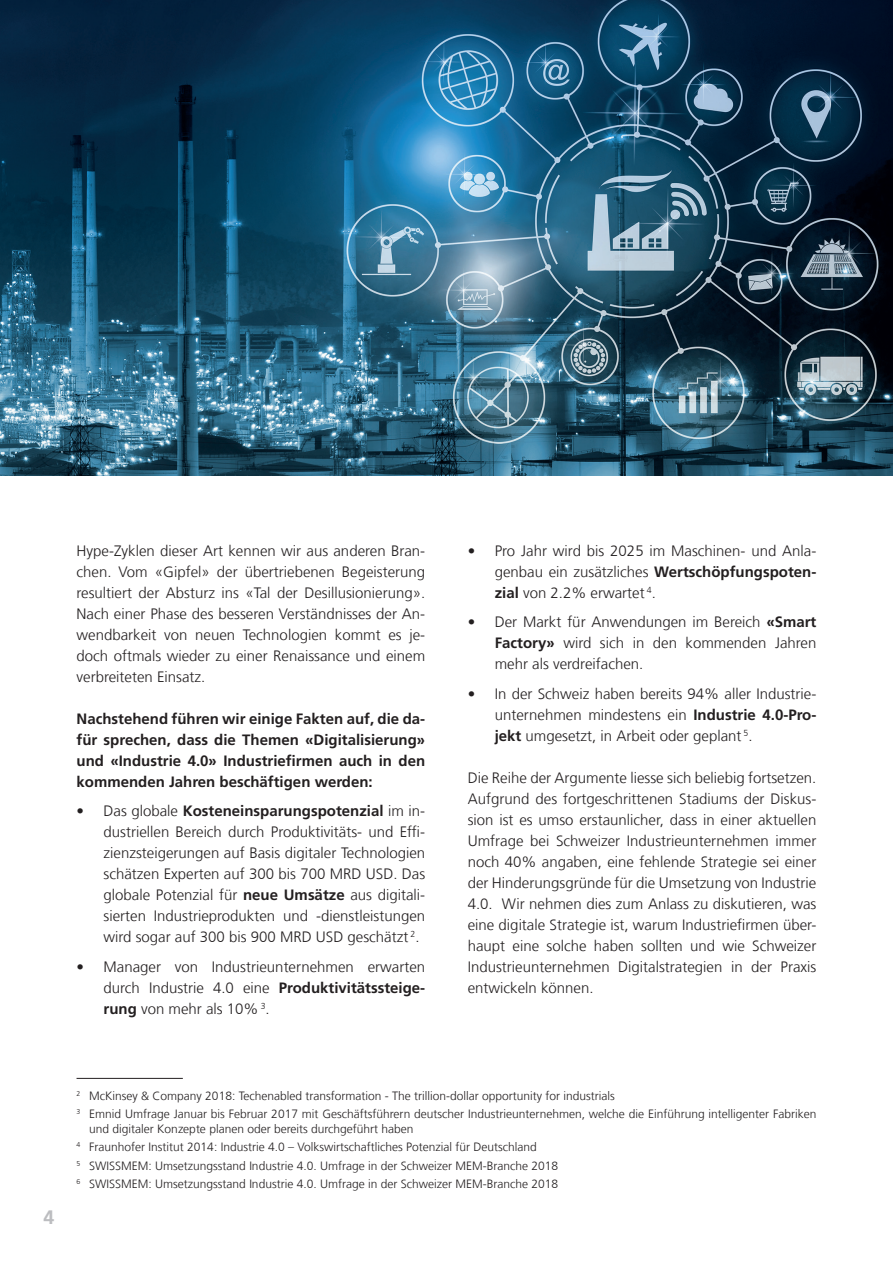
<style>
.page{position:relative;width:893px;height:1263px;background:#fff}
.page>*{position:absolute;margin:0;border:0;box-sizing:border-box;transform-origin:0 0}
.t1{font:700 19.5px "Frutiger";color:#bcbdc0}
.t2{font:300 15px/21px "Frutiger";color:#231f20;text-align:justify}
.t3{font:700 15px/21px "Frutiger";color:#231f20;text-align:justify}
.t4{font:300 12px/18.5px "Frutiger";color:#231f20}
.s1{font-weight:700}
</style>
<div class="page">
<hr style="left:77px;top:1078px;width:106px;height:1px;background:#231f20">
<img style="left:0;top:0;width:893px;height:475px">
<p class="t2" style="left:77px;top:540px;width:350px">Hype-Zyklen dieser Art kennen wir aus anderen Bran&shy;chen. Vom «Gipfel» der übertriebenen Begeisterung resultiert der Absturz ins «Tal der Desillusionierung».<br>Nach einer Phase des besseren Verständnisses der An&shy;wendbarkeit von neuen Technologien kommt es je&shy;doch oftmals wieder zu einer Renaissance und einem verbreiteten Einsatz.</p>
<p class="t3" style="left:77px;top:708px;width:350px">Nachstehend führen wir einige Fakten auf, die da&shy;für sprechen, dass die Themen «Digitalisierung» und «Industrie 4.0» Industriefirmen auch in den kommenden Jahren beschäftigen werden:</p>
<p class="t2" style="left:104px;top:800px;width:323px;text-indent:-27px">• Das globale <span class="s1">Kosteneinsparungspotenzial</span> im in&shy;dustriellen Bereich durch Produktivitäts- und Effi&shy;zienzsteigerungen auf Basis digitaler Technologien schätzen Experten auf 300 bis 700 MRD USD. Das globale Potenzial für <span class="s1">neue Umsätze</span> aus digitali&shy;sierten Industrieprodukten und -dienstleistungen wird sogar auf 300 bis 900 MRD USD geschätzt <sup>2</sup>.</p>
<p class="t2" style="left:104px;top:956px;width:323px;text-indent:-27px">• Manager von Industrieunternehmen erwarten durch Industrie 4.0 eine <span class="s1">Produktivitätssteige&shy;rung</span> von mehr als 10% <sup>3</sup>.</p>
<p class="t2" style="left:495px;top:540px;width:323px;text-indent:-27px">• Pro Jahr wird bis 2025 im Maschinen- und Anla&shy;genbau ein zusätzliches <span class="s1">Wertschöpfungspoten&shy;zial</span> von 2.2% erwartet <sup>4</sup>.</p>
<p class="t2" style="left:495px;top:611px;width:323px;text-indent:-27px">• Der Markt für Anwendungen im Bereich <span class="s1">«Smart Factory»</span> wird sich in den kommenden Jahren mehr als verdreifachen.</p>
<p class="t2" style="left:495px;top:683px;width:323px;text-indent:-27px">• In der Schweiz haben bereits 94% aller Industrie&shy;unternehmen mindestens ein <span class="s1">Industrie 4.0-Pro&shy;jekt</span> umgesetzt, in Arbeit oder geplant <sup>5</sup>.</p>
<p class="t2" style="left:468px;top:767px;width:350px">Die Reihe der Argumente liesse sich beliebig fortsetzen.<br>Aufgrund des fortgeschrittenen Stadiums der Diskus&shy;sion ist es umso erstaunlicher, dass in einer aktuellen Umfrage bei Schweizer Industrieunternehmen immer noch 40% angaben, eine fehlende Strategie sei einer der Hinderungsgründe für die Umsetzung von Industrie 4.0. Wir nehmen dies zum Anlass zu diskutieren, was eine digitale Strategie ist, warum Industriefirmen über&shy;haupt eine solche haben sollten und wie Schweizer Industrieunternehmen Digitalstrategien in der Praxis entwickeln können.</p>
<h1 class="t1" style="left:43px;top:1205px;width:12px">4</h1>
<p class="t4" style="left:77px;top:1086px;width:741px"><sup>2</sup> McKinsey &amp; Company 2018: Techenabled transformation - The trillion-dollar opportunity for industrials<br><sup>3</sup> Emnid Umfrage Januar bis Februar 2017 mit Geschäftsführern deutscher Industrieunternehmen, welche die Einführung intelligenter Fabriken</p>
<p class="t4" style="left:77px;top:1119px;width:483px;text-indent:13px">und digitaler Konzepte planen oder bereits durchgeführt haben<br><sup>4</sup> Fraunhofer Institut 2014: Industrie 4.0 – Volkswirtschaftliches Potenzial für Deutschland<br><sup>5</sup> SWISSMEM: Umsetzungsstand Industrie 4.0. Umfrage in der Schweizer MEM-Branche 2018<br><sup>6</sup> SWISSMEM: Umsetzungsstand Industrie 4.0. Umfrage in der Schweizer MEM-Branche 2018</p>
</div>
